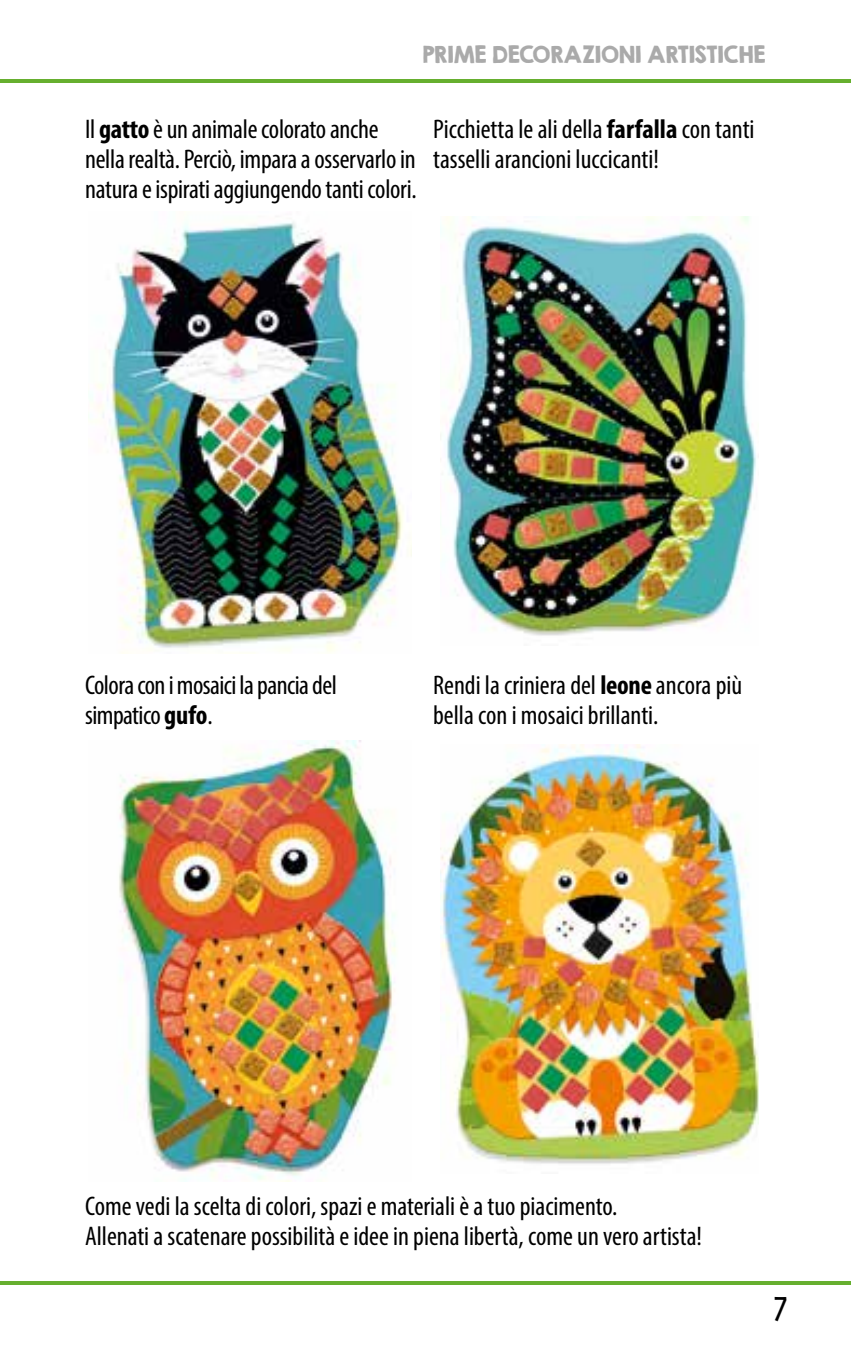
<style>
.page{position:relative;width:851px;height:1361px;background:#fff}
.page>*{position:absolute;margin:0;border:0;box-sizing:border-box;transform-origin:0 0}
.t1{font:condensed 27px/30px "Myriad Pro";color:#000}
.t2{font:condensed 27px/30px "Myriad Pro";letter-spacing:-.02em;color:#000}
.t3{font:24.9px "KG She Persisted";color:#000}
.t4{font:21px "KG Second Chances Solid";color:#aaa}
.s1{font-weight:700}
</style>
<div class="page">
<hr style="left:0;top:1281px;width:850px;height:3px;background:#66af2f">
<hr style="left:0;top:79px;width:850px;height:3px;background:#66af2f">
<img style="left:90px;top:222px;width:321px;height:431px">
<img style="left:119px;top:740px;width:277px;height:441px">
<img style="left:445px;top:216px;width:311px;height:420px">
<img style="left:441px;top:745px;width:317px;height:419px">
<p class="t4" style="left:422px;top:41px;width:344px">PRIME DECORAZIONI ARTISTICHE</p>
<p class="t1" style="left:85px;top:113px;width:333px">Il <span class="s1">gatto</span> è un animale colorato anche nella realtà. Perciò, impara a osservarlo in natura e ispirati aggiungendo tanti colori.</p>
<p class="t1" style="left:433px;top:113px;width:323px">Picchietta le ali della <span class="s1">farfalla</span> con tanti tasselli arancioni luccicanti!</p>
<p class="t2" style="left:85px;top:670px;width:253px">Colora con i mosaici la pancia del simpatico <span class="s1">gufo</span>.</p>
<p class="t1" style="left:433px;top:670px;width:310px">Rendi la criniera del <span class="s1">leone</span> ancora più bella con i mosaici brillanti.</p>
<p class="t1" style="left:85px;top:1191px;width:618px">Come vedi la scelta di colori, spazi e materiali è a tuo piacimento.<br>Allenati a scatenare possibilità e idee in piena libertà, come un vero artista!</p>
<p class="t3" style="left:774px;top:1290px;width:14px">7</p>
</div>
